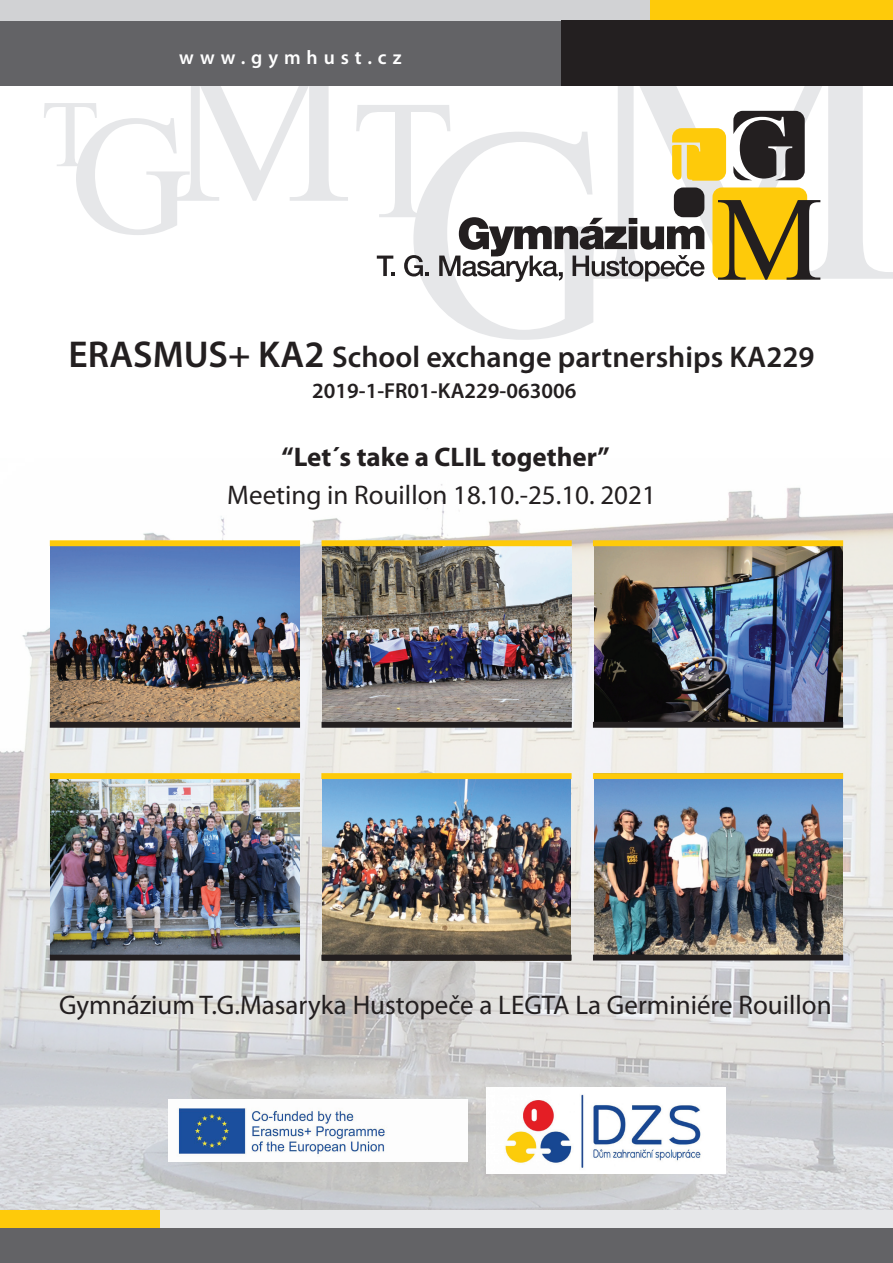
<style>
.page{position:relative;width:893px;height:1263px;background:#fff}
.page>*{position:absolute;margin:0;border:0;box-sizing:border-box;transform-origin:0 0}
.t1{font:600 30px "Myriad Pro";color:#231f20}
.t2{font:27px "Myriad Pro";color:#231f20}
.t3{font:700 27px "Myriad Pro";color:#231f20}
.t4{font:600 21.75px "Myriad Pro";color:#231f20}
.t5{font:600 19.65px "Myriad Pro";letter-spacing:.3em;color:#fff}
.s1{font-size:37.5px}
</style>
<div class="page">
<svg style="left:44px;top:86px;width:304px;height:149px"></svg>
<img style="left:0;top:484px;width:893px;height:726px">
<svg style="left:618px;top:86px;width:275px;height:193px"></svg>
<svg style="left:356px;top:105px;width:464px;height:235px"></svg>
<div style="left:0;top:1228px;width:893px;height:35px;background:#636366"></div>
<div style="left:155px;top:1210px;width:738px;height:18px;background:#e6e7e9"></div>
<div style="left:0;top:1210px;width:159px;height:18px;background:#feca0a"></div>
<div style="left:0;top:21px;width:589px;height:65px;background:#636366"></div>
<div style="left:0;top:0;width:696px;height:21px;background:#d1d2d4"></div>
<div style="left:650px;top:0;width:243px;height:21px;background:#feca0a"></div>
<div style="left:561px;top:21px;width:332px;height:65px;background:#231f20"></div>
<img style="left:51px;top:547px;width:249px;height:175px">
<div style="left:50px;top:540px;width:250px;height:6px;background:#feca0a"></div>
<div style="left:50px;top:722px;width:250px;height:6px;background:#231f20"></div>
<img style="left:594px;top:546px;width:249px;height:176px">
<div style="left:593px;top:540px;width:250px;height:6px;background:#feca0a"></div>
<div style="left:593px;top:722px;width:250px;height:6px;background:#231f20"></div>
<img style="left:322px;top:546px;width:249px;height:176px">
<div style="left:322px;top:540px;width:250px;height:6px;background:#feca0a"></div>
<div style="left:322px;top:722px;width:250px;height:6px;background:#231f20"></div>
<img style="left:51px;top:779px;width:249px;height:176px">
<div style="left:50px;top:773px;width:250px;height:6px;background:#feca0a"></div>
<div style="left:50px;top:955px;width:250px;height:5px;background:#231f20"></div>
<img style="left:594px;top:779px;width:249px;height:176px">
<div style="left:593px;top:773px;width:250px;height:6px;background:#feca0a"></div>
<div style="left:593px;top:955px;width:250px;height:5px;background:#231f20"></div>
<img style="left:322px;top:779px;width:249px;height:176px">
<div style="left:321px;top:773px;width:251px;height:6px;background:#feca0a"></div>
<div style="left:321px;top:955px;width:251px;height:5px;background:#231f20"></div>
<img style="left:169px;top:1100px;width:298px;height:61px">
<img style="left:486px;top:1087px;width:239px;height:87px">
<p class="t5" style="left:179px;top:45px;width:224px">www.gymhust.cz</p>
<p class="t1" style="left:68px;top:338px;width:748px"><span class="s1">ERASMUS+ KA2</span> School exchange partnerships KA229</p>
<p class="t4" style="left:312px;top:377px;width:266px">2019-1-FR01-KA229-063006</p>
<p class="t3" style="left:281px;top:439px;width:330px">“Let´s take a CLIL together”</p>
<p class="t2" style="left:227px;top:478px;width:430px">Meeting in Rouillon 18.10.-25.10. 2021</p>
<p class="t2" style="left:59px;top:988px;width:774px">Gymnázium T.G.Masaryka Hustopeče a LEGTA La Germiniére Rouillon</p>
</div>
